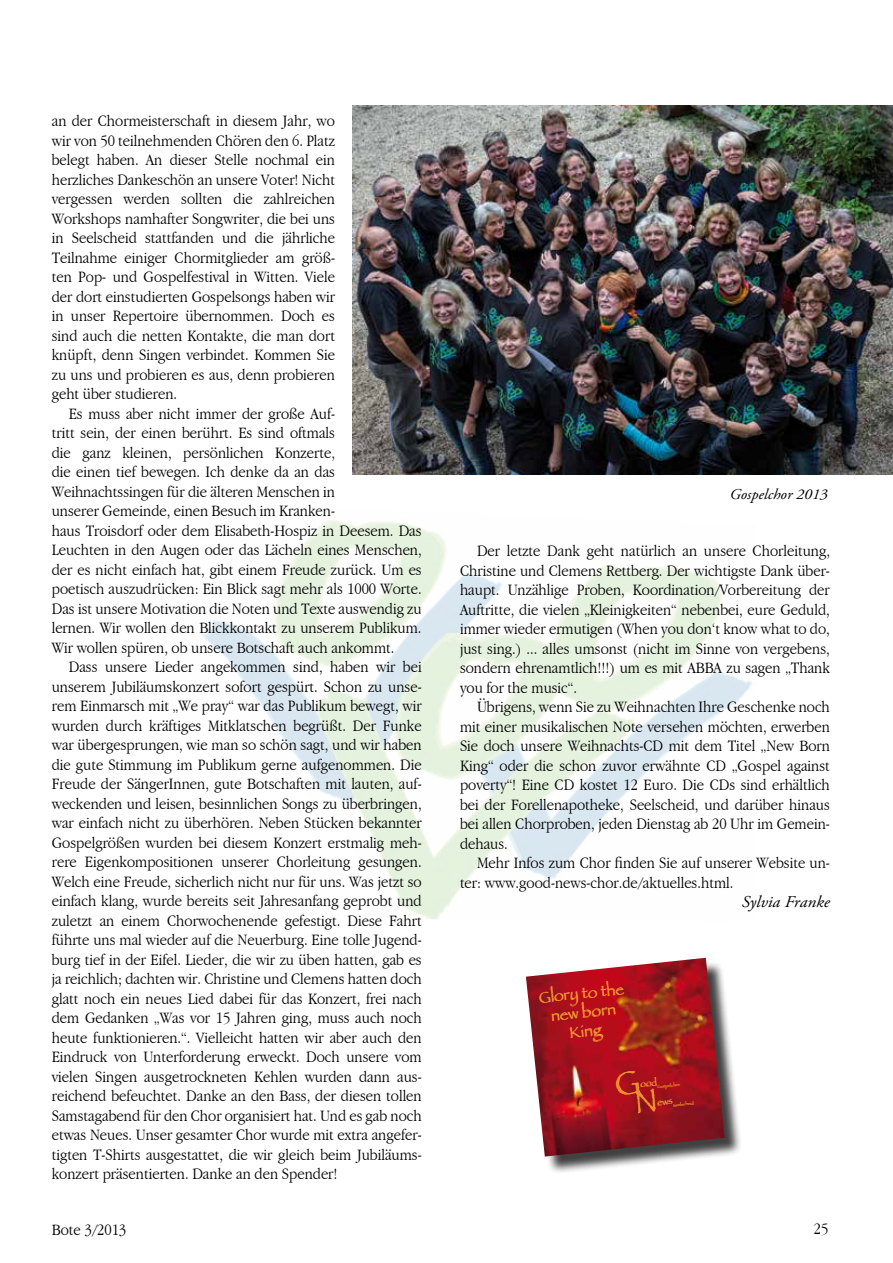
<style>
.page{position:relative;width:893px;height:1263px;background:#fff}
.page>*{position:absolute;margin:0;border:0;box-sizing:border-box;transform-origin:0 0}
.t1{font:300 condensed 16.5px/19.5px "Garamond";color:#000;text-align:justify;scale:1.1 1}
.t2{font:italic 16.5px "Adobe Garamond Pro";color:#000;scale:1.05 1}
.t3{font:15.9px/19.2px "Papyrus";color:#f8b337;text-align:center}
.t4{font:15.9px "Papyrus";color:#f08b2c}
.t5{font:italic 15px "Adobe Garamond Pro";color:#000;scale:1.05 1}
.t6{font:4.35px "Papyrus";color:#f8b337}
.t7{font:4.35px "Papyrus";color:#f08b2c}
</style>
<div class="page">
<img style="left:202px;top:520px;width:550px;height:399px">
<div style="left:529px;top:960px;width:214px;height:215px;background:#000;opacity:.75"></div>
<img style="left:526px;top:958px;width:199px;height:198px">
<img style="left:352px;top:106px;width:541px;height:369px">
<svg style="left:615px;top:1071px;width:41px;height:42px;background:#a50f1b"></svg>
<p class="t1" style="left:52px;top:111px;width:259px">an der Chormeisterschaft in diesem Jahr, wo wir von 50 teilnehmenden Chören den 6. Platz belegt haben. An dieser Stelle nochmal ein herzliches Dankeschön an unsere Voter! Nicht vergessen werden sollten die zahlreichen Workshops namhafter Songwriter, die bei uns in Seelscheid stattfanden und die jährliche Teilnahme einiger Chormitglieder am größ&shy;ten Pop- und Gospelfestival in Witten. Viele der dort einstudierten Gospelsongs haben wir in unser Repertoire übernommen. Doch es sind auch die netten Kontakte, die man dort knüpft, denn Singen verbindet. Kommen Sie zu uns und probieren es aus, denn probieren geht über studieren.</p>
<p class="t1" style="left:52px;top:404px;width:338px;text-align:left;text-indent:17px">Es muss aber nicht immer der große Auf-<br>tritt sein, der einen berührt. Es sind oftmals<br>die ganz kleinen, persönlichen Konzerte,<br>die einen tief bewegen. Ich denke da an das Weihnachtssingen für die älteren Menschen in<br>unserer Gemeinde, einen Besuch im Kranken-<br>haus Troisdorf oder dem Elisabeth-Hospiz in Deesem. Das Leuchten in den Augen oder das Lächeln eines Menschen, der es nicht einfach hat, gibt einem Freude zurück. Um es poetisch auszudrücken: Ein Blick sagt mehr als 1000 Worte.<br>Das ist unsere Motivation die Noten und Texte auswendig zu lernen. Wir wollen den Blickkontakt zu unserem Publikum.<br>Wir wollen spüren, ob unsere Botschaft auch ankommt.</p>
<p class="t1" style="left:52px;top:657px;width:338px;text-indent:17px">Dass unsere Lieder angekommen sind, haben wir bei unserem Jubiläumskonzert sofort gespürt. Schon zu unse&shy;rem Einmarsch mit „We pray“ war das Publikum bewegt, wir wurden durch kräftiges Mitklatschen begrüßt. Der Funke war übergesprungen, wie man so schön sagt, und wir haben die gute Stimmung im Publikum gerne aufgenommen. Die Freude der SängerInnen, gute Botschaften mit lauten, auf&shy;weckenden und leisen, besinnlichen Songs zu überbringen, war einfach nicht zu überhören. Neben Stücken bekannter Gospelgrößen wurden bei diesem Konzert erstmalig meh&shy;rere Eigenkompositionen unserer Chorleitung gesungen.<br>Welch eine Freude, sicherlich nicht nur für uns. Was jetzt so einfach klang, wurde bereits seit Jahresanfang geprobt und zuletzt an einem Chorwochenende gefestigt. Diese Fahrt führte uns mal wieder auf die Neuerburg. Eine tolle Jugend&shy;burg tief in der Eifel. Lieder, die wir zu üben hatten, gab es ja reichlich; dachten wir. Christine und Clemens hatten doch glatt noch ein neues Lied dabei für das Konzert, frei nach dem Gedanken „Was vor 15 Jahren ging, muss auch noch heute funktionieren.“. Vielleicht hatten wir aber auch den Eindruck von Unterforderung erweckt. Doch unsere vom vielen Singen ausgetrockneten Kehlen wurden dann aus&shy;reichend befeuchtet. Danke an den Bass, der diesen tollen Samstagabend für den Chor organisiert hat. Und es gab noch etwas Neues. Unser gesamter Chor wurde mit extra angefer&shy;tigten T-Shirts ausgestattet, die wir gleich beim Jubiläums&shy;konzert präsentierten. Danke an den Spender!</p>
<p class="t5" style="left:730px;top:485px;width:95px">Gospelchor 2013</p>
<p class="t1" style="left:460px;top:541px;width:338px;text-indent:17px">Der letzte Dank geht natürlich an unsere Chorleitung, Christine und Clemens Rettberg. Der wichtigste Dank über&shy;haupt. Unzählige Proben, Koordination/Vorbereitung der Auftritte, die vielen „Kleinigkeiten“ nebenbei, eure Geduld, immer wieder ermutigen (When you don‘t know what to do, just sing.) ... alles umsonst (nicht im Sinne von vergebens, sondern ehrenamtlich!!!) um es mit ABBA zu sagen „Thank you for the music“.</p>
<p class="t1" style="left:460px;top:697px;width:338px;text-indent:17px">Übrigens, wenn Sie zu Weihnachten Ihre Geschenke noch mit einer musikalischen Note versehen möchten, erwerben Sie doch unsere Weihnachts-CD mit dem Titel „New Born King“ oder die schon zuvor erwähnte CD „Gospel against poverty“! Eine CD kostet 12 Euro. Die CDs sind erhältlich bei der Forellenapotheke, Seelscheid, und darüber hinaus bei allen Chorproben, jeden Dienstag ab 20 Uhr im Gemein&shy;dehaus.</p>
<p class="t1" style="left:460px;top:853px;width:338px;text-indent:17px">Mehr Infos zum Chor finden Sie auf unserer Website un&shy;ter: www.good-news-chor.de/aktuelles.html.</p>
<p class="t2" style="left:742px;top:892px;width:86px">Sylvia Franke</p>
<p class="t4" style="left:538px;top:988px;width:87px;rotate:-6deg">Glory to the</p>
<p class="t3" style="left:550px;top:1005px;width:67px;rotate:-6deg">new born<br>King</p>
<p class="t7" style="left:640px;top:1086px;width:41px;rotate:-6deg"><sup>ood</sup>Gospelchor</p>
<p class="t6" style="left:658px;top:1104px;width:38px;rotate:-6deg"><sup>ews</sup>Seelscheid</p>
<p class="t1" style="left:52px;top:1219px;width:69px">Bote 3/2013</p>
<p class="t1" style="left:814px;top:1219px;width:15px">25</p>
</div>
